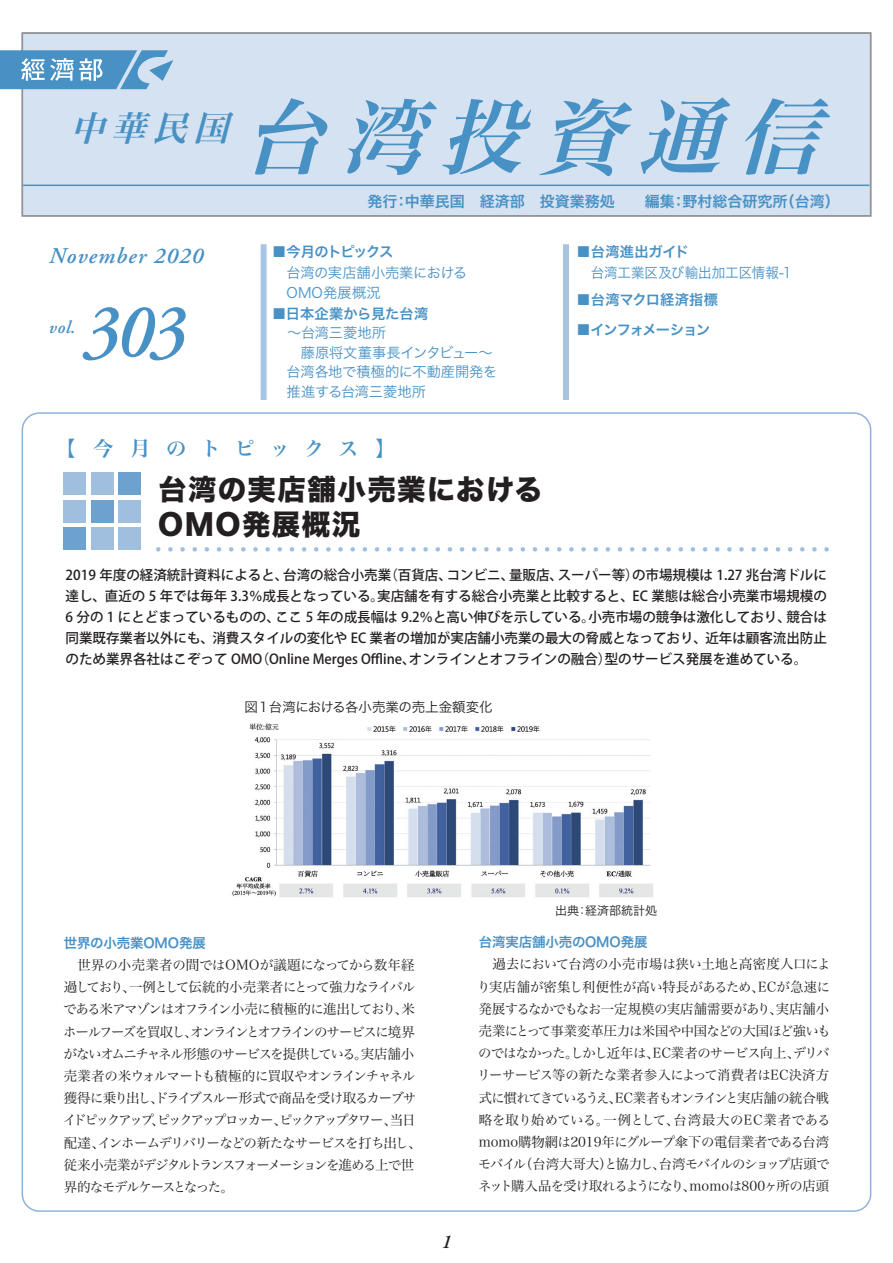
<style>
.page{position:relative;width:893px;height:1263px;background:#fff}
.page>*{position:absolute;margin:0;border:0;box-sizing:border-box;transform-origin:0 0}
.t1{font:italic 82.5px "Hira Min Pro W6";color:#4891c5}
.t2{font:italic 600 76.5px "Adobe Garamond Pro";color:#4891c5;scale:.9 1}
.t3{font:italic 34.5px "Hira Min Pro W6";color:#4891c5}
.t4{font:28.5px/34.5px "Hira Kaku Std W8";letter-spacing:.05em;color:#231f20}
.t5{font:italic 600 22.5px "Adobe Garamond Pro";letter-spacing:.05em;color:#4891c5}
.t6{font:20.25px "Hira Min Pro W6";letter-spacing:.695em;color:#4891c5}
.t7{font:italic 600 19.5px "Adobe Garamond Pro";color:#231f20}
.t8{font:italic 600 18px "Adobe Garamond Pro";color:#4891c5}
.t9{font:15px "Hira Kaku Pro N W6";color:#4891c5}
.t10{font:14.25px/19.5px "Hira Kaku Pro W3";letter-spacing:-.005em;color:#4891c5}
.t11{font:14.25px "Hira Kaku Pro W6";color:#4891c5}
.t12{font:14.25px "Hira Kaku Pro W3";letter-spacing:-.005em;color:#4891c5;scale:.95 1}
.t13{font:14.25px "Hira Kaku Pro W6";letter-spacing:.015em;color:#4891c5}
.t14{font:14.25px "Hira Kaku Pro W6";letter-spacing:-.075em;color:#4891c5}
.t15{font:14.25px "Hira Kaku Pro W6";letter-spacing:-.09em;color:#4891c5}
.t16{font:500 13.65px/21px "Koz Go Pr 6 N";color:#231f20;text-align:justify}
.t17{font:13.5px/22.2px "Hira Min Pro W3";letter-spacing:-.09em;color:#231f20}
.t18{font:13.5px "Hira Kaku Pro W6";letter-spacing:-.01em;color:#4891c5}
.t19{font:13.5px "Hira Kaku Pro W3";letter-spacing:-.015em;color:#231f20}
.t20{font:12px "Hira Kaku Pro W3";color:#231f20}
</style>
<div class="page">
<div style="left:22px;top:32px;width:849px;height:185px;background:#d5e2f1"></div>
<div style="left:22px;top:32px;width:849px;height:185px;border:2px solid #939598"></div>
<hr style="left:23px;top:185px;width:846px;height:1px;background:#4891c5">
<svg style="left:0;top:50px;width:173px;height:39px"></svg>
<div style="left:563px;top:244px;width:6px;height:156px;background:#a7c4e2"></div>
<svg style="left:158px;top:547px;width:671px;height:5px"></svg>
<div style="left:261px;top:244px;width:6px;height:156px;background:#a7c4e2"></div>
<div style="left:64px;top:527px;width:22px;height:22px;background:#6da2ce"></div>
<div style="left:64px;top:500px;width:22px;height:22px;background:#a0bede"></div>
<div style="left:64px;top:473px;width:22px;height:22px;background:#a0bede"></div>
<div style="left:91px;top:527px;width:22px;height:22px;background:#a0bede"></div>
<div style="left:91px;top:500px;width:22px;height:22px;background:#6da2ce"></div>
<div style="left:91px;top:473px;width:22px;height:22px;background:#a0bede"></div>
<div style="left:118px;top:527px;width:22px;height:22px;background:#a0bede"></div>
<div style="left:118px;top:500px;width:22px;height:22px;background:#a0bede"></div>
<div style="left:118px;top:473px;width:22px;height:22px;background:#6da2ce"></div>
<img style="left:232px;top:723px;width:421px;height:175px">
<h3 class="t3" style="left:70px;top:97px;width:175px">中華民国</h3>
<h1 class="t1" style="left:241px;top:64px;width:615px">台湾投資通信</h1>
<p class="t9" style="left:368px;top:188px;width:474px">発行：中華民国　経済部　投資業務処　　編集：野村総合研究所（台湾）</p>
<h3 class="t5" style="left:49px;top:243px;width:156px">November 2020</h3>
<h3 class="t8" style="left:49px;top:316px;width:28px">vol.</h3>
<h2 class="t2" style="left:84px;top:288px;width:115px">303</h2>
<p class="t15" style="left:272px;top:239px;width:123px">■今月のトピックス</p>
<p class="t10" style="left:272px;top:262px;width:196px;text-indent:14px">台湾の実店舗小売業における　OMO発展概況</p>
<p class="t11" style="left:272px;top:300px;width:158px">■日本企業から見た台湾</p>
<p class="t10" style="left:287px;top:322px;width:100px">～台湾三菱地所</p>
<p class="t10" style="left:272px;top:341px;width:222px">　　藤原将文董事長インタビュー～</p>
<p class="t10" style="left:287px;top:361px;width:212px">台湾各地で積極的に不動産開発を</p>
<p class="t10" style="left:272px;top:380px;width:155px">　推進する台湾三菱地所</p>
<p class="t11" style="left:576px;top:239px;width:114px">■台湾進出ガイド</p>
<p class="t12" style="left:591px;top:260px;width:213px">台湾工業区及び輸出加工区情報-1</p>
<p class="t13" style="left:576px;top:287px;width:143px">■台湾マクロ経済指標</p>
<p class="t14" style="left:576px;top:317px;width:135px">■インフォメーション</p>
<h3 class="t6" style="left:56px;top:431px;width:341px">【今月のトピックス】</h3>
<h3 class="t4" style="left:158px;top:473px;width:386px">台湾の実店舗小売業における<br>OMO発展概況</h3>
<p class="t16" style="left:66px;top:565px;width:763px">2019 年度の経済統計資料によると、台湾の総合小売業（百貨店、コンビニ、量販店、スーパー等）の市場規模は 1.27 兆台湾ドルに達し、直近の 5 年では毎年 3.3％成長となっている。実店舗を有する総合小売業と比較すると、EC 業態は総合小売業市場規模の6 分の 1 にとどまっているものの、ここ 5 年の成長幅は 9.2％と高い伸びを示している。小売市場の競争は激化しており、競合は同業既存業者以外にも、消費スタイルの変化や EC 業者の増加が実店舗小売業の最大の脅威となっており、近年は顧客流出防止のため業界各社はこぞって OMO（Online Merges Offline、オンラインとオフラインの融合）型のサービス発展を進めている。</p>
<p class="t19" style="left:244px;top:695px;width:250px">図１台湾における各小売業の売上金額変化</p>
<p class="t18" style="left:64px;top:930px;width:144px">世界の小売業OMO発展</p>
<p class="t17" style="left:63px;top:953px;width:360px">　世界の小売業者の間ではOMOが議題になってから数年経過しており、一例として伝統的小売業者にとって強力なライバルである米アマゾンはオフライン小売に積極的に進出しており、米ホールフーズを買収し、オンラインとオフラインのサービスに境界がないオムニチャネル形態のサービスを提供している。実店舗小売業者の米ウォルマートも積極的に買収やオンラインチャネル獲得に乗り出し、ドライブスルー形式で商品を受け取るカーブサイドピックアップ、ピックアップロッカー、ピックアップタワー、当日配達、インホームデリバリーなどの新たなサービスを打ち出し、従来小売業がデジタルトランスフォーメーションを進める上で世界的なモデルケースとなった。</p>
<h3 class="t7" style="left:442px;top:1230px;width:11px">1</h3>
<p class="t20" style="left:555px;top:900px;width:103px">出典：経済部統計処</p>
<p class="t18" style="left:479px;top:930px;width:170px">台湾実店舗小売のOMO発展</p>
<p class="t17" style="left:477px;top:952px;width:355px;text-align:justify;text-indent:15px">過去において台湾の小売市場は狭い土地と高密度人口により実店舗が密集し利便性が高い特長があるため、ECが急速に発展するなかでもなお一定規模の実店舗需要があり、実店舗小売業にとって事業変革圧力は米国や中国などの大国ほど強いものではなかった。しかし近年は、EC業者のサービス向上、デリバリーサービス等の新たな業者参入によって消費者はEC決済方式に慣れてきているうえ、EC業者もオンラインと実店舗の統合戦略を取り始めている。一例として、台湾最大のEC業者であるmomo購物網は2019年にグループ傘下の電信業者である台湾モバイル（台湾大哥大）と協力し、台湾モバイルのショップ店頭でネット購入品を受け取れるようになり、momoは800ヶ所の店頭</p>
</div>
